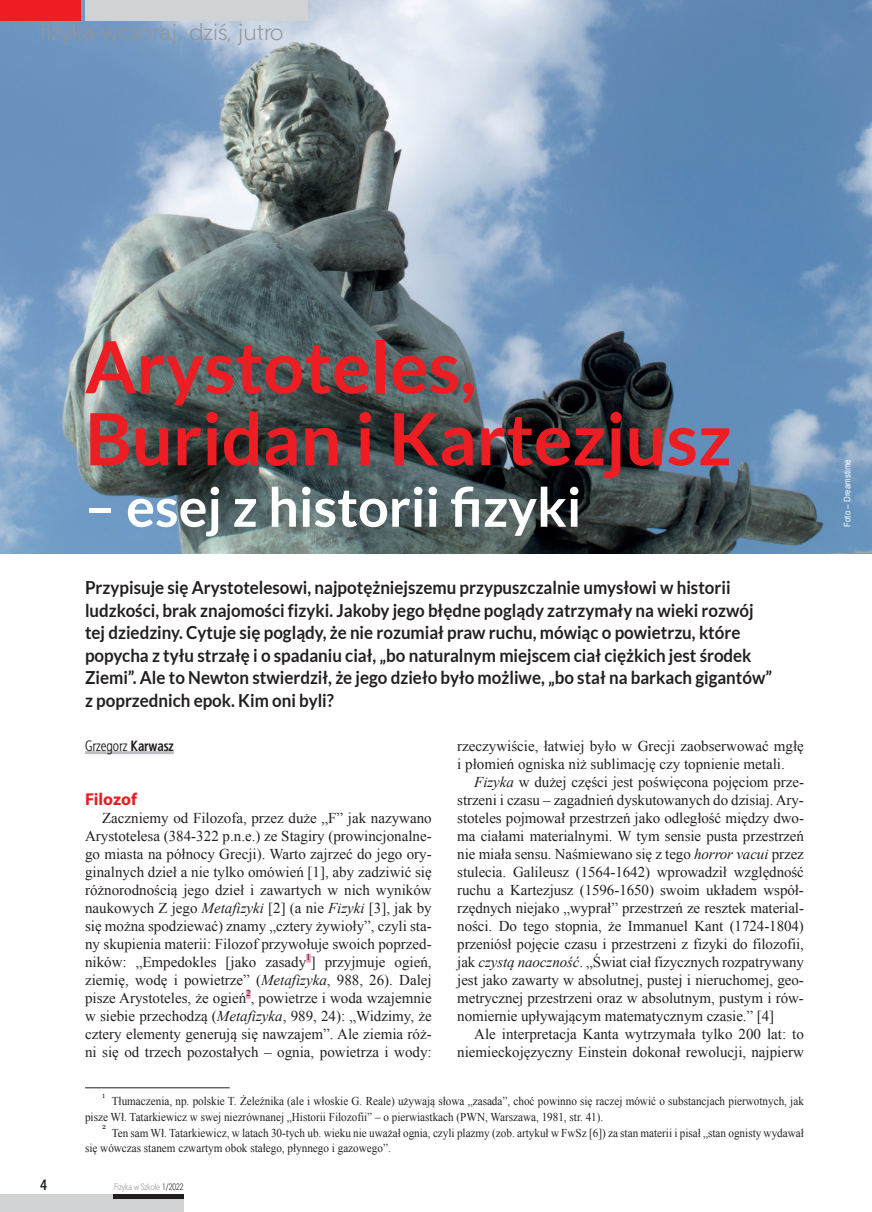
<style>
.page{position:relative;width:872px;height:1212px;background:#fff}
.page>*{position:absolute;margin:0;border:0;box-sizing:border-box;transform-origin:0 0}
.t1{font:700 72px/72px "Lato";color:#ee1d23}
.t2{font:700 54px "Lato";color:#fff}
.t3{font:22.5px "Straight EFN";color:#939598}
.t4{font:700 18px/22.5px "Lato";color:#231f20;scale:.94 1}
.t5{font:700 17.25px "Myriad Pro";letter-spacing:-.005em;color:#ee1d23}
.t6{font:15px/18px "Times New Roman";color:#231f20;text-align:justify}
.t7{font:15px "Aerton Cnd EFN";color:#231f20}
.t8{font:700 15px "Aerton Cnd EFN";color:#231f20}
.t9{font:12px/15.8px "Times New Roman";color:#231f20;scale:.93 1}
.t10{font:9px "Straight Cnd EFN";color:#939598}
.t11{font:9px "Arial";color:#fff;scale:.88 1}
.t12{font:9px "Times New Roman";color:#231f20}
.t13{font:7.65px "Georgia";color:#231f20;scale:.93 1}
.s1{font-style:italic}
.s2{font-weight:700}
.s3{color:#231f20}
</style>
<div class="page">
<img style="left:0;top:0;width:872px;height:553px">
<div style="left:0;top:0;width:81px;height:21px;background:#ee1d23"></div>
<div style="left:85px;top:0;width:223px;height:21px;background:#d1d2d4"></div>
<div style="left:0;top:1194px;width:184px;height:18px;background:#d1d2d4"></div>
<hr style="left:113px;top:1194px;width:71px;height:4px;background:#231f20">
<hr style="left:85px;top:751px;width:89px;height:3px;background:#bcbdc0">
<div style="left:306px;top:954px;width:5px;height:9px;background:#f499c2"></div>
<div style="left:246px;top:990px;width:5px;height:9px;background:#f499c2"></div>
<hr style="left:85px;top:1087px;width:145px;height:1px;background:#231f20">
<h3 class="t3" style="left:40px;top:18px;width:245px">fizyka wczoraj, dziś, jutro</h3>
<h1 class="t1" style="left:85px;top:330px;width:648px">Arystoteles,<br>Buridan i Kartezjusz</h1>
<h2 class="t2" style="left:85px;top:476px;width:498px">– esej z historii fizyki</h2>
<p class="t4" style="left:85px;top:576px;width:732px">Przypisuje się Arystotelesowi, najpotężniejszemu przypuszczalnie umysłowi w historii ludzkości, brak znajomości fizyki. Jakoby jego błędne poglądy zatrzymały na wieki rozwój tej dziedziny. Cytuje się poglądy, że nie rozumiał praw ruchu, mówiąc o powietrzu, które popycha z tyłu strzałę i o spadaniu ciał, „bo naturalnym miejscem ciał ciężkich jest środek Ziemi”. Ale to Newton stwierdził, że jego dzieło było możliwe, „bo stał na barkach gigantów” z poprzednich epok. Kim oni byli?</p>
<p class="t6" style="left:457px;top:737px;width:348px">rzeczywiście, łatwiej było w Grecji zaobserwować mgłę i płomień ogniska niż sublimację czy topnienie metali.</p>
<p class="t6" style="left:457px;top:773px;width:348px;text-indent:17px"><span class="s1">Fizyka</span> w dużej części jest poświęcona pojęciom prze&shy;strzeni i czasu – zagadnień dyskutowanych do dzisiaj. Ary&shy;stoteles pojmował przestrzeń jako odległość między dwo&shy;ma ciałami materialnymi. W tym sensie pusta przestrzeń nie miała sensu. Naśmiewano się z tego <span class="s1">horror vacui</span> przez stulecia. Galileusz (1564-1642) wprowadził względność ruchu a Kartezjusz (1596-1650) swoim układem współ&shy;rzędnych niejako „wyprał” przestrzeń ze resztek material&shy;ności. Do tego stopnia, że Immanuel Kant (1724-1804) przeniósł pojęcie czasu i przestrzeni z fizyki do filozofii, jak <span class="s1">czystą naoczność</span>. „Świat ciał fizycznych rozpatrywany jest jako zawarty w absolutnej, pustej i nieruchomej, geo&shy;metrycznej przestrzeni oraz w absolutnym, pustym i rów&shy;nomiernie upływającym matematycznym czasie.” [4]</p>
<p class="t6" style="left:457px;top:1025px;width:348px;text-align:right">Ale interpretacja Kanta wytrzymała tylko 200 lat: to niemieckojęzyczny Einstein dokonał rewolucji, najpierw</p>
<p class="t13" style="left:102px;top:1090px;width:5px">1</p>
<p class="t9" style="left:85px;top:1093px;width:774px;text-indent:27px">Tłumaczenia, np. polskie T. Żeleźnika (ale i włoskie G. Reale) używają słowa „zasada”, choć powinno się raczej mówić o substancjach pierwotnych, jak pisze Wł. Tatarkiewicz w swej niezrównanej „Historii Filozofii” – o pierwiastkach (PWN, Warszawa, 1981, str. 41).</p>
<p class="t13" style="left:102px;top:1122px;width:6px">2</p>
<p class="t9" style="left:85px;top:1124px;width:774px;text-indent:27px">Ten sam Wł. Tatarkiewicz, w latach 30-tych ub. wieku nie uważał ognia, czyli plazmy (zob. artykuł w FwSz [6]) za stan materii i pisał „stan ognisty wydawał się wówczas stanem czwartym obok stałego, płynnego i gazowego”.</p>
<p class="t7" style="left:85px;top:737px;width:90px">Grzegorz <span class="s2">Karwasz</span></p>
<p class="t5" style="left:85px;top:788px;width:53px">Filozof</p>
<p class="t6" style="left:85px;top:809px;width:348px;text-indent:17px">Zaczniemy od Filozofa, przez duże „F” jak nazywano Arystotelesa (384-322 p.n.e.) ze Stagiry (prowincjonalne&shy;go miasta na północy Grecji). Warto zajrzeć do jego ory&shy;ginalnych dzieł a nie tylko omówień [1], aby zadziwić się różnorodnością jego dzieł i zawartych w nich wyników naukowych Z jego <span class="s1">Metafizyki</span> [2] (a nie <span class="s1">Fizyki</span> [3], jak by się można spodziewać) znamy „cztery żywioły”, czyli sta&shy;ny skupienia materii: Filozof przywołuje swoich poprzed&shy;ników: „Empedokles [jako zasady ] przyjmuje ogień,</p>
<p class="t12" style="left:306px;top:950px;width:6px">1</p>
<p class="t6" style="left:85px;top:971px;width:348px">ziemię, wodę i powietrze” (<span class="s1">Metafizyka</span>, 988, 26). Dalej pisze Arystoteles, że ogień , powietrze i woda wzajemnie</p>
<p class="t12" style="left:246px;top:986px;width:6px">2</p>
<p class="t6" style="left:85px;top:1007px;width:348px">w siebie przechodzą (<span class="s1">Metafizyka</span>, 989, 24): „Widzimy, że cztery elementy generują się nawzajem”. Ale ziemia róż&shy;ni się od trzech pozostałych – ognia, powietrza i wody:</p>
<p class="t8" style="left:40px;top:1176px;width:8px">4</p>
<p class="t10" style="left:114px;top:1182px;width:71px">Fizyka w Szkole <span class="s3">1/2022</span></p>
<p class="t11" style="left:841px;top:527px;width:78px;rotate:-90deg">Foto – Dreamstime</p>
</div>
